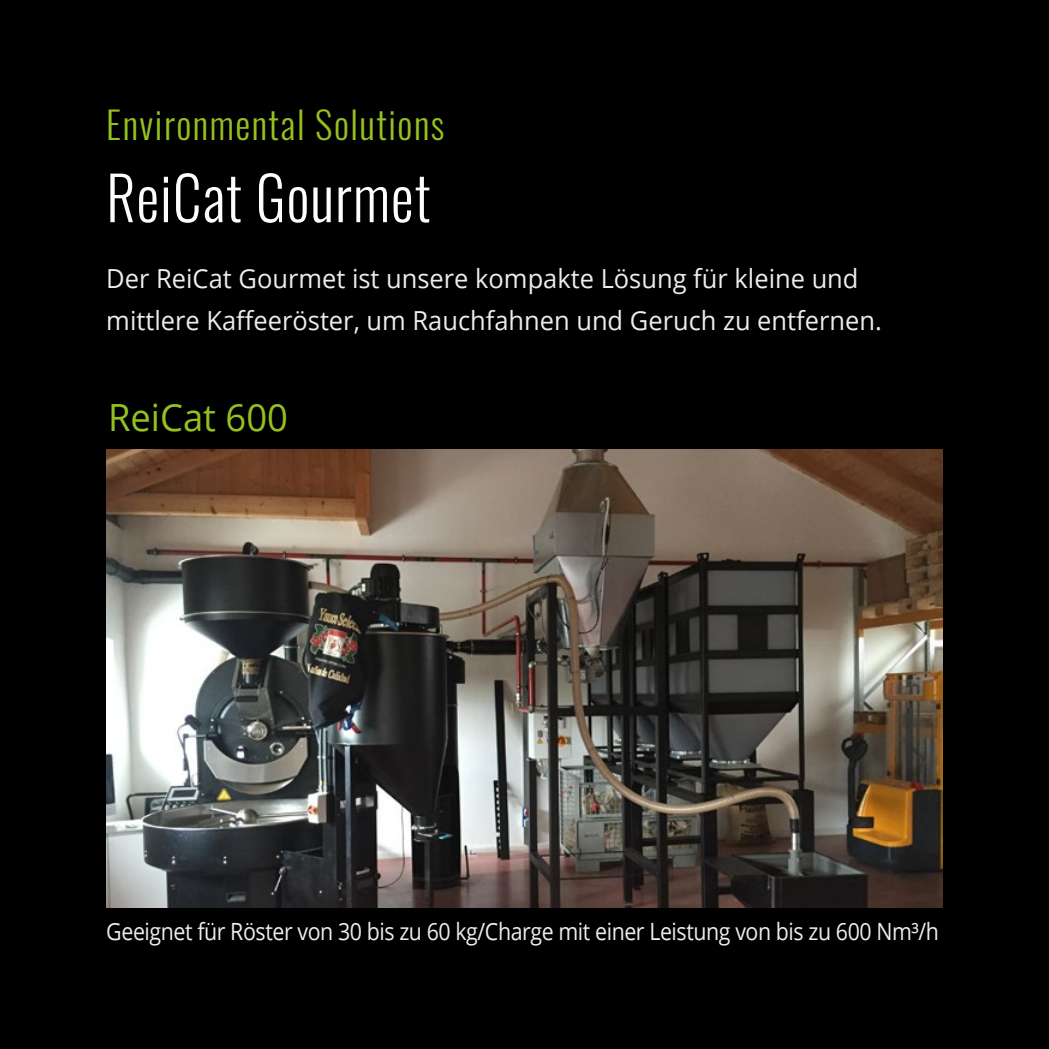
<style>
.page{position:relative;width:1049px;height:1049px;background:#000}
.page>*{position:absolute;margin:0;border:0;box-sizing:border-box;transform-origin:0 0}
.t1{font:300 60px "Oswald";letter-spacing:.02em;color:#fdfdfd;scale:.95 1}
.t2{font:300 37.5px "Oswald";letter-spacing:.04em;color:#95c11f}
.t3{font:37.5px "Open Sans";color:#95c11f}
.t4{font:26.25px/42.5px "Open Sans";color:#ededed}
.t5{font:23.75px "Open Sans";letter-spacing:-.02em;color:#ededed;scale:.9 1}
</style>
<div class="page">
<img style="left:106px;top:449px;width:836px;height:459px">
<h2 class="t2" style="left:106px;top:92px;width:340px">Environmental Solutions</h2>
<h1 class="t1" style="left:106px;top:144px;width:343px">ReiCat Gourmet</h1>
<p class="t4" style="left:106px;top:256px;width:777px">Der ReiCat Gourmet ist unsere kompakte Lösung für kleine und mittlere Kaffeeröster, um Rauchfahnen und Geruch zu entfernen.</p>
<h2 class="t3" style="left:108px;top:391px;width:181px">ReiCat 600</h2>
<p class="t5" style="left:106px;top:915px;width:927px">Geeignet für Röster von 30 bis zu 60 kg/Charge mit einer Leistung von bis zu 600 Nm³/h</p>
</div>
